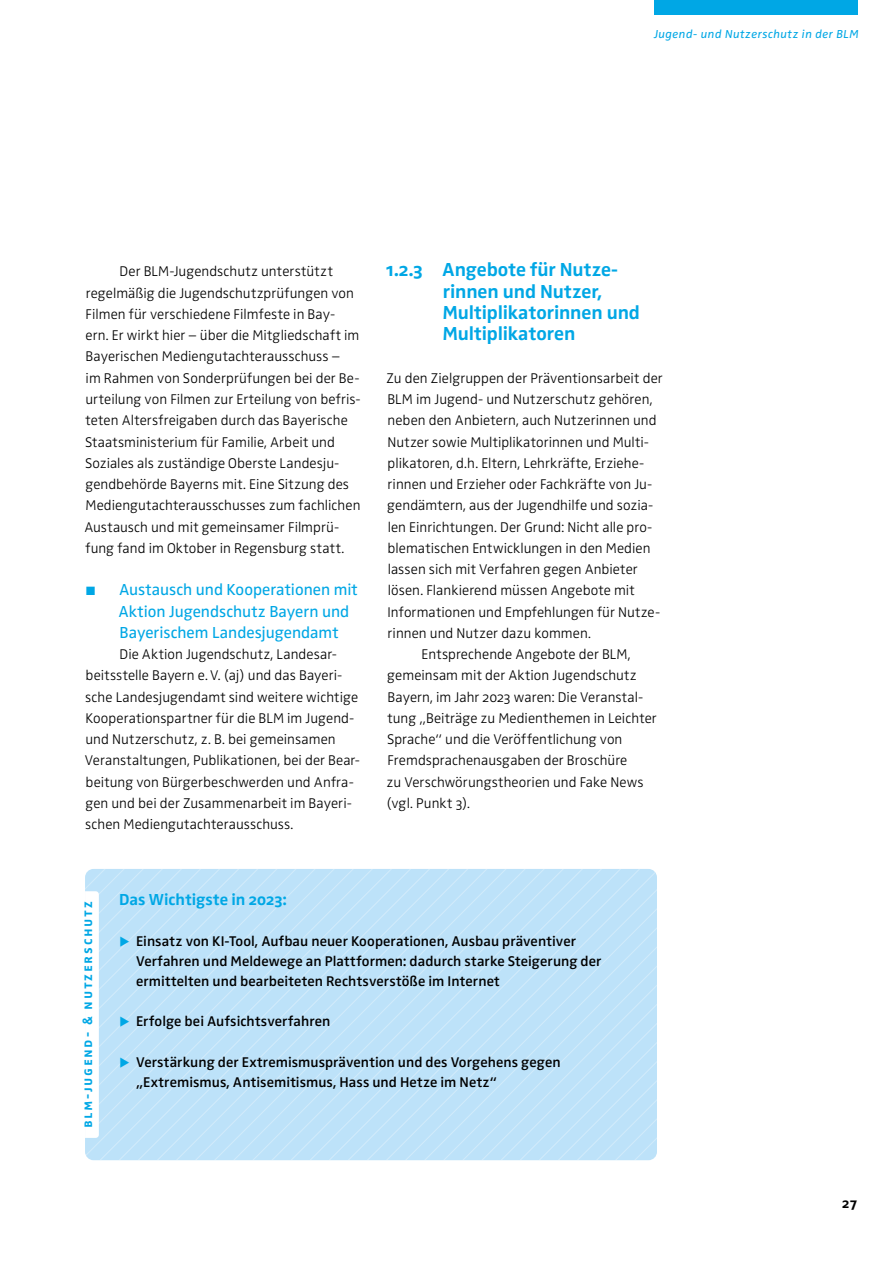
<style>
.page{position:relative;width:893px;height:1263px;background:#fff}
.page>*{position:absolute;margin:0;border:0;box-sizing:border-box;transform-origin:0 0}
.t1{font:700 19.5px/21.3px "Zwo OT";letter-spacing:-.005em;color:#00a7e5}
.t2{font:16.5px/21.3px "Zwo OT";color:#00a7e5}
.t3{font:700 16.5px "Zwo OT";color:#00a7e5}
.t4{font:300 14.55px/21.3px "Zwo OT";letter-spacing:.005em;color:#000}
.t5{font:600 14.55px/20.2px "Zwo OT";letter-spacing:.005em;color:#000}
.t6{font:700 14.55px "Zwo OT";letter-spacing:.11em;color:#00a7e5}
.t7{font:700 14.55px "Zwo OT";color:#000}
.t8{font:italic 12px "Zwo OT";letter-spacing:.035em;color:#00a7e5}
.s1{font-size:12.45px}
.s2{font-weight:300;color:#00a7e5}
</style>
<div class="page">
<svg style="left:85px;top:869px;width:572px;height:291px;background:#bfe3f9"></svg>
<div style="left:655px;top:0;width:203px;height:15px;background:#00a7e5"></div>
<p class="t8" style="left:654px;top:27px;width:206px">Jugend- und Nutzerschutz in der BLM</p>
<p class="t4" style="left:84px;top:261px;width:278px;text-indent:35px">Der BLM-Jugendschutz unterstützt regelmäßig die Jugendschutzprüfungen von Filmen für verschiedene Filmfeste in Bay&shy;ern. Er wirkt hier – über die Mitgliedschaft im Bayerischen Mediengutachterausschuss –<br>im Rahmen von Sonderprüfungen bei der Be&shy;urteilung von Filmen zur Erteilung von befris&shy;teten Altersfreigaben durch das Bayerische Staatsministerium für Familie, Arbeit und Soziales als zuständige Oberste Landesju&shy;gendbehörde Bayerns mit. Eine Sitzung des Mediengutachterausschusses zum fachlichen Austausch und mit gemeinsamer Filmprü&shy;fung fand im Oktober in Regensburg statt.</p>
<p class="t2" style="left:118px;top:579px;width:241px;text-indent:-32px"><span class="s1">■</span> Austausch und Kooperationen mit<br>Aktion Jugendschutz Bayern und<br>Bayerischem Landesjugendamt</p>
<p class="t4" style="left:85px;top:644px;width:277px;text-indent:35px">Die Aktion Jugendschutz, Landesar&shy;beitsstelle Bayern e. V. (aj) und das Bayeri&shy;sche Landesjugendamt sind weitere wichtige Kooperationspartner für die BLM im Jugend&shy;und Nutzerschutz, z. B. bei gemeinsamen Veranstaltungen, Publikationen, bei der Bear&shy;beitung von Bürgerbeschwerden und Anfra&shy;gen und bei der Zusammenarbeit im Bayeri&shy;schen Mediengutachterausschuss.</p>
<h1 class="t1" style="left:443px;top:260px;width:199px;text-indent:-56px">1.2.3 Angebote für Nutze&shy;rinnen und Nutzer,<br>Multiplikatorinnen und<br>Multiplikatoren</h1>
<p class="t4" style="left:386px;top:368px;width:278px">Zu den Zielgruppen der Präventionsarbeit der</p>
<p class="t4" style="left:387px;top:389px;width:266px">BLM im Jugend- und Nutzerschutz gehören,</p>
<p class="t4" style="left:388px;top:410px;width:271px">neben den Anbietern, auch Nutzerinnen und</p>
<p class="t4" style="left:387px;top:431px;width:262px">Nutzer sowie Multiplikatorinnen und Multi-</p>
<p class="t4" style="left:388px;top:453px;width:258px">plikatoren, d.h. Eltern, Lehrkräfte, Erziehe-</p>
<p class="t4" style="left:388px;top:474px;width:266px">rinnen und Erzieher oder Fachkräfte von Ju-</p>
<p class="t4" style="left:387px;top:495px;width:267px">gendämtern, aus der Jugendhilfe und sozia-</p>
<p class="t4" style="left:388px;top:516px;width:266px">len Einrichtungen. Der Grund: Nicht alle pro-</p>
<p class="t4" style="left:388px;top:538px;width:264px">blematischen Entwicklungen in den Medien</p>
<p class="t4" style="left:388px;top:559px;width:252px">lassen sich mit Verfahren gegen Anbieter</p>
<p class="t4" style="left:388px;top:580px;width:249px">lösen. Flankierend müssen Angebote mit</p>
<p class="t4" style="left:387px;top:601px;width:274px">Informationen und Empfehlungen für Nutze-</p>
<p class="t4" style="left:388px;top:623px;width:205px">rinnen und Nutzer dazu kommen.</p>
<p class="t4" style="left:422px;top:644px;width:211px">Entsprechende Angebote der BLM,</p>
<p class="t4" style="left:387px;top:665px;width:251px">gemeinsam mit der Aktion Jugendschutz</p>
<p class="t4" style="left:388px;top:686px;width:257px">Bayern, im Jahr 2023 waren: Die Veranstal-</p>
<p class="t4" style="left:387px;top:708px;width:271px">tung „Beiträge zu Medienthemen in Leichter</p>
<p class="t4" style="left:387px;top:729px;width:237px">Sprache“ und die Veröffentlichung von</p>
<p class="t4" style="left:387px;top:750px;width:241px">Fremdsprachenausgaben der Broschüre</p>
<p class="t4" style="left:387px;top:771px;width:258px">zu Verschwörungstheorien und Fake News</p>
<p class="t4" style="left:386px;top:793px;width:85px">(vgl. Punkt 3).</p>
<p class="t6" style="left:79px;top:1128px;width:229px;rotate:-90deg">blm-jugend- &amp; nutzerschutz</p>
<p class="t3" style="left:119px;top:890px;width:169px">Das Wichtigste in 2023:</p>
<p class="t5" style="left:136px;top:931px;width:467px;text-indent:-17px"><span class="s2">▶</span> Einsatz von KI-Tool, Aufbau neuer Kooperationen, Ausbau präventiver<br>Verfahren und Meldewege an Plattformen: dadurch starke Steigerung der ermittelten und bearbeiteten Rechtsverstöße im Internet</p>
<p class="t5" style="left:119px;top:1012px;width:213px"><span class="s2">▶</span> Erfolge bei Aufsichtsverfahren</p>
<p class="t5" style="left:136px;top:1052px;width:426px;text-indent:-17px"><span class="s2">▶</span> Verstärkung der Extremismusprävention und des Vorgehens gegen „Extremismus, Antisemitismus, Hass und Hetze im Netz“</p>
<p class="t7" style="left:841px;top:1194px;width:18px">27</p>
</div>
